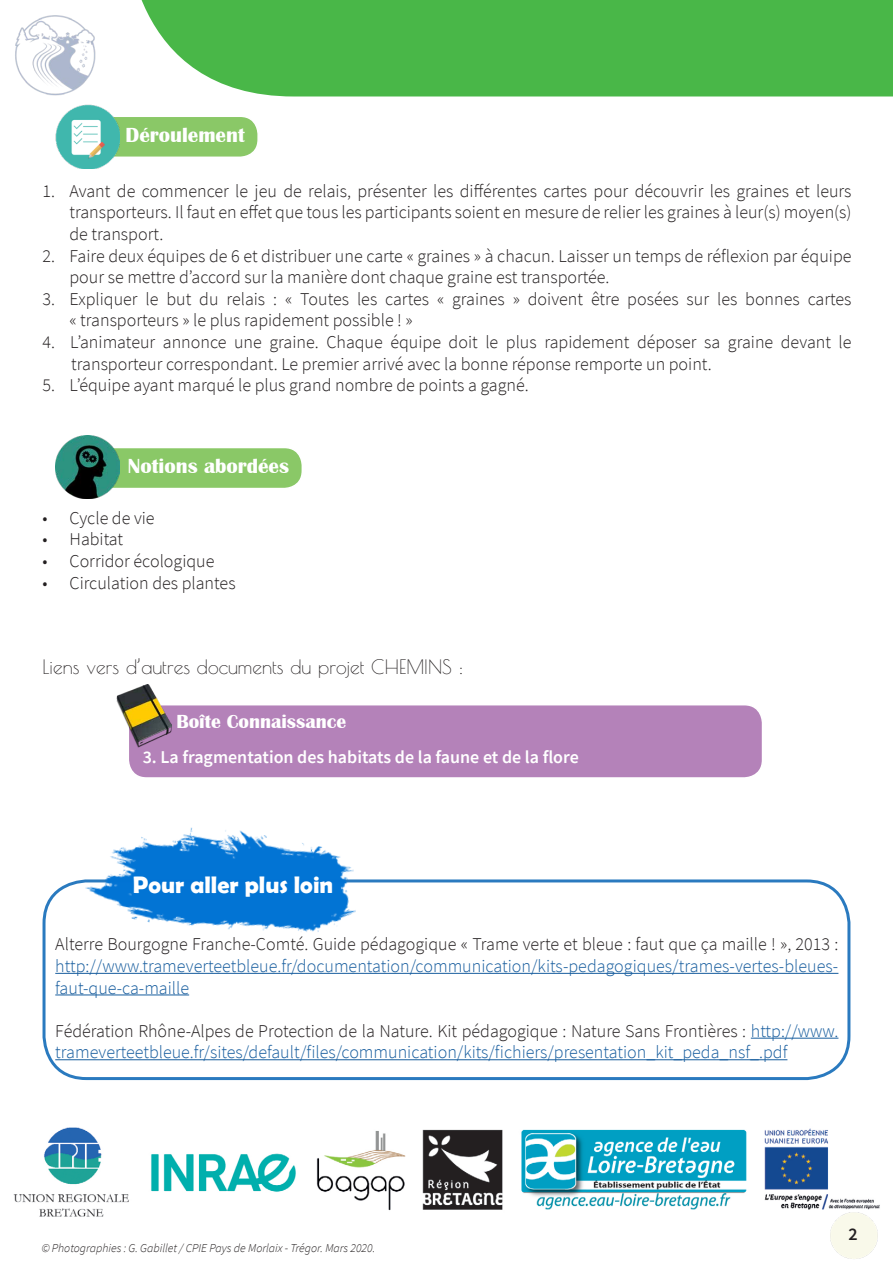
<style>
.page{position:relative;width:893px;height:1263px;background:#fff}
.page>*{position:absolute;margin:0;border:0;box-sizing:border-box;transform-origin:0 0}
.t1{font:700 24px "Berlin Sans FB Demi";color:#fff}
.t2{font:700 21px "Britannic";color:#fff}
.t3{font:19.5px "Poiret One";color:#231f20}
.t4{font:700 19.5px "Britannic";color:#fff}
.t5{font:300 18px/21.6px "Source Sans Pro";color:#231f20}
.t6{font:300 18px/21.6px "Source Sans Pro";color:#175d9e;text-align:justify}
.t7{font:600 18px "Source Sans Pro";color:#fff}
.t8{font:600 18px "Source Sans Pro";color:#231f20}
.t9{font:italic 300 12px "Source Sans Pro";color:#231f20}
.s1{color:#231f20}
</style>
<div class="page">
<img style="left:13px;top:1127px;width:867px;height:90px">
<img style="left:830px;top:1211px;width:48px;height:48px">
<img style="left:15px;top:15px;width:81px;height:81px">
<div style="left:141px;top:0;width:752px;height:96px;background:#49b748"></div>
<div style="left:71px;top:447px;width:231px;height:41px;background:#8ac867;border-radius:18px"></div>
<div style="left:70px;top:447px;width:233px;height:42px;border:2px solid #fff;border-radius:18px"></div>
<img style="left:55px;top:436px;width:64px;height:63px">
<div style="left:43px;top:879px;width:807px;height:201px;border:3px solid #2a7abf;border-radius:43px"></div>
<img style="left:81px;top:827px;width:286px;height:105px">
<hr style="left:55px;top:973px;width:783px;height:1px;background:#175d9e">
<hr style="left:55px;top:994px;width:134px;height:1px;background:#175d9e">
<hr style="left:751px;top:1038px;width:87px;height:1px;background:#175d9e">
<hr style="left:55px;top:1059px;width:732px;height:1px;background:#175d9e">
<div style="left:128px;top:705px;width:634px;height:73px;background:#b482b9;border-radius:18px"></div>
<div style="left:128px;top:704px;width:635px;height:75px;border:2px solid #fff;border-radius:18px"></div>
<img style="left:116px;top:685px;width:55px;height:62px">
<div style="left:97px;top:116px;width:161px;height:41px;background:#8ac867;border-radius:18px"></div>
<div style="left:96px;top:116px;width:163px;height:42px;border:2px solid #fff;border-radius:18px"></div>
<img style="left:56px;top:105px;width:64px;height:64px">
<p class="t2" style="left:126px;top:123px;width:121px">Déroulement</p>
<p class="t5" style="left:70px;top:180px;width:783px;text-align:justify;text-indent:-27px">1. Avant de commencer le jeu de relais, présenter les différentes cartes pour découvrir les graines et leurs transporteurs. Il faut en effet que tous les participants soient en mesure de relier les graines à leur(s) moyen(s) de transport.</p>
<p class="t5" style="left:70px;top:245px;width:783px;text-indent:-27px">2. Faire deux équipes de 6 et distribuer une carte « graines » à chacun. Laisser un temps de réflexion par équipe pour se mettre d’accord sur la manière dont chaque graine est transportée.</p>
<p class="t5" style="left:70px;top:288px;width:783px;text-indent:-27px">3. Expliquer le but du relais : « Toutes les cartes « graines » doivent être posées sur les bonnes cartes « transporteurs » le plus rapidement possible ! »</p>
<p class="t5" style="left:43px;top:331px;width:810px">4. L’animateur annonce une graine. Chaque équipe doit le plus rapidement déposer sa graine devant le</p>
<p class="t5" style="left:71px;top:353px;width:642px">transporteur correspondant. Le premier arrivé avec la bonne réponse remporte un point.</p>
<p class="t5" style="left:43px;top:374px;width:488px">5. L’équipe ayant marqué le plus grand nombre de points a gagné.</p>
<p class="t2" style="left:128px;top:454px;width:163px">Notions abordées</p>
<p class="t5" style="left:43px;top:507px;width:114px">• Cycle de vie</p>
<p class="t5" style="left:43px;top:529px;width:82px">• Habitat</p>
<p class="t5" style="left:43px;top:550px;width:173px">• Corridor écologique</p>
<p class="t5" style="left:43px;top:572px;width:195px">• Circulation des plantes</p>
<p class="t3" style="left:43px;top:656px;width:422px">Liens vers d’autres documents du projet CHEMINS :</p>
<p class="t4" style="left:177px;top:711px;width:171px">Boîte Connaissance</p>
<p class="t7" style="left:143px;top:745px;width:438px">3. La fragmentation des habitats de la faune et de la flore</p>
<p class="t1" style="left:133px;top:870px;width:202px">Pour aller plus loin</p>
<p class="t6" style="left:55px;top:934px;width:785px"><span class="s1">Alterre Bourgogne Franche-Comté. Guide pédagogique « Trame verte et bleue : faut que ça maille ! », 2013 : </span>http://www.trameverteetbleue.fr/documentation/communication/kits-pedagogiques/trames-vertes-bleues&shy;faut-que-ca-maille</p>
<p class="t6" style="left:55px;top:1020px;width:785px"><span class="s1">Fédération Rhône-Alpes de Protection de la Nature. Kit pédagogique : Nature Sans Frontières :</span> http://www. trameverteetbleue.fr/sites/default/files/communication/kits/fichiers/presentation_kit_peda_nsf_.pdf</p>
<p class="t9" style="left:42px;top:1241px;width:335px">© Photographies : G. Gabillet / CPIE Pays de Morlaix - Trégor. Mars 2020.</p>
<p class="t8" style="left:848px;top:1222px;width:11px">2</p>
</div>
